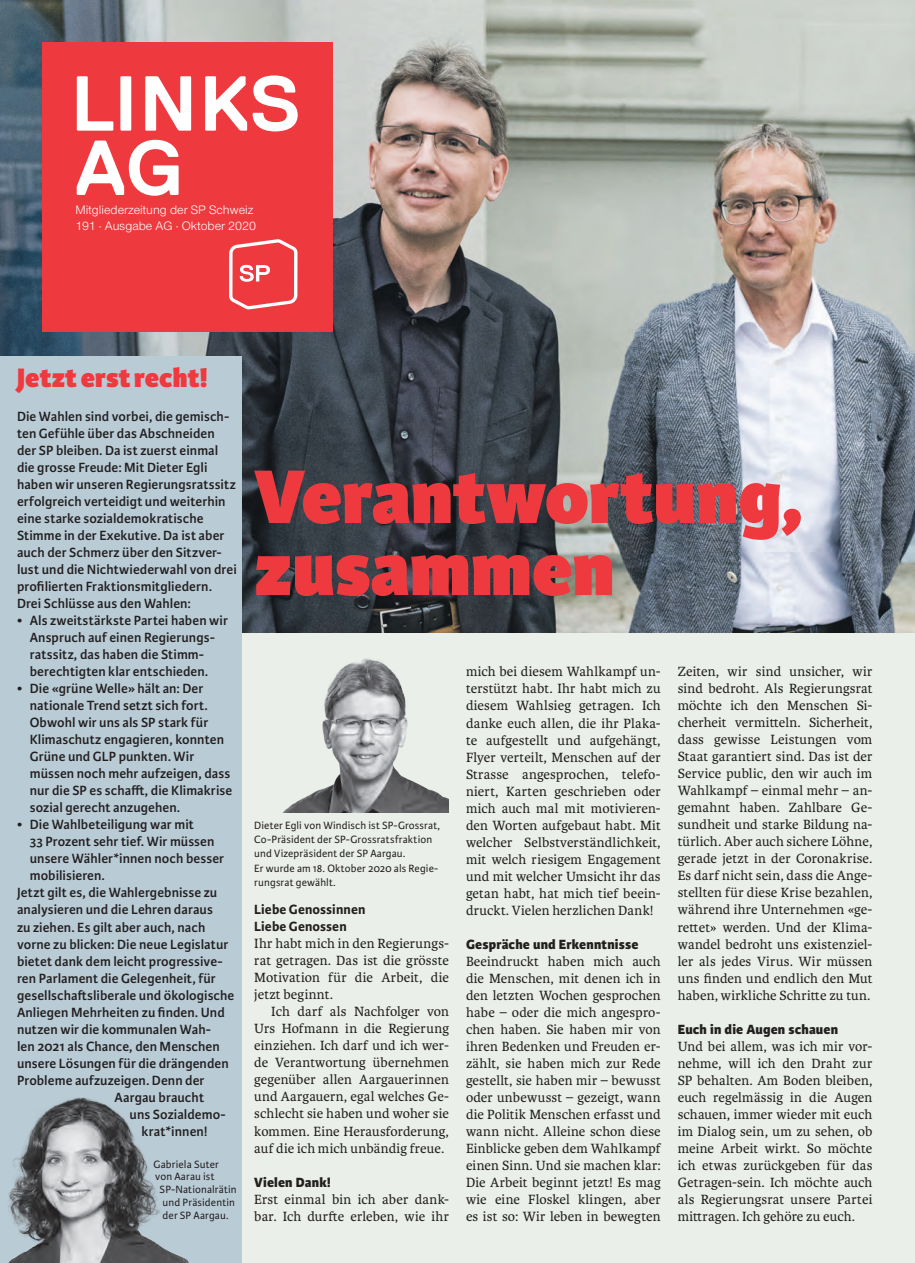
<style>
.page{position:relative;width:915px;height:1263px;background:#fff}
.page>*{position:absolute;margin:0;border:0;box-sizing:border-box;transform-origin:0 0}
.t1{font:800 81px/72px "Karmina Sans";color:#ee3a3e}
.t2{font:700 77.7px "Replica";color:#fff}
.t3{font:800 28.5px "Karmina Sans";color:#ee3a3e}
.t4{font:14.25px/17px "Karmina";letter-spacing:.01em;color:#231f20;text-align:justify}
.t5{font:600 14.25px/17px "Karmina Sans";letter-spacing:.005em;color:#231f20}
.t6{font:800 14.25px "Karmina Sans";letter-spacing:.01em;color:#231f20}
.t7{font:700 14.25px/17px "Karmina Sans";letter-spacing:.005em;color:#231f20}
.t8{font:12.75px/15.3px "Nimbus San Nov";color:#fff}
.t9{font:11.25px/14.2px "Karmina Sans";letter-spacing:.01em;color:#231f20}
</style>
<div class="page">
<div style="left:0;top:0;width:914px;height:1263px;background:#eaf0e9"></div>
<img style="left:0;top:0;width:914px;height:632px">
<img style="left:283px;top:658px;width:166px;height:154px">
<div style="left:43px;top:43px;width:289px;height:289px;background:#ee3a3e"></div>
<svg style="left:77px;top:76px;width:36px;height:55px"></svg>
<svg style="left:120px;top:76px;width:11px;height:55px"></svg>
<svg style="left:145px;top:76px;width:46px;height:55px"></svg>
<svg style="left:205px;top:75px;width:92px;height:56px"></svg>
<svg style="left:229px;top:239px;width:68px;height:70px"></svg>
<div style="left:0;top:356px;width:241px;height:907px;background:#b9ccd6"></div>
<img style="left:8px;top:1097px;width:181px;height:166px">
<h2 class="t2" style="left:75px;top:125px;width:110px">AG</h2>
<p class="t8" style="left:76px;top:202px;width:182px">Mitgliederzeitung der SP Schweiz<br>191 · Ausgabe AG · Oktober 2020</p>
<h3 class="t3" style="left:17px;top:361px;width:192px">Jetzt erst recht!</h3>
<p class="t5" style="left:17px;top:408px;width:221px">Die Wahlen sind vorbei, die gemisch&shy;ten Gefühle über das Abschneiden der SP bleiben. Da ist zuerst einmal die grosse Freude: Mit Dieter Egli haben wir unseren Regierungsratssitz erfolgreich verteidigt und weiterhin eine starke sozialdemokratische Stimme in der Exekutive. Da ist aber auch der Schmerz über den Sitzver&shy;lust und die Nichtwiederwahl von drei profilierten Fraktionsmitgliedern.<br>Drei Schlüsse aus den Wahlen:</p>
<p class="t5" style="left:30px;top:612px;width:200px;text-indent:-13px">• Als zweitstärkste Partei haben wir Anspruch auf einen Regierungs&shy;ratssitz, das haben die Stimm&shy;berechtigten klar entschieden.</p>
<p class="t5" style="left:30px;top:680px;width:204px;text-indent:-13px">• Die «grüne Welle» hält an: Der nationale Trend setzt sich fort.<br>Obwohl wir uns als SP stark für<br>Klimaschutz engagieren, konnten<br>Grüne und GLP punkten. Wir müssen noch mehr aufzeigen, dass nur die SP es schafft, die Klimakrise sozial gerecht anzugehen.</p>
<p class="t5" style="left:17px;top:816px;width:178px">• Die Wahlbeteiligung war mit</p>
<p class="t5" style="left:30px;top:833px;width:186px">33 Prozent sehr tief. Wir müssen</p>
<p class="t5" style="left:30px;top:850px;width:196px">unsere Wähler*innen noch besser</p>
<p class="t5" style="left:30px;top:867px;width:77px">mobilisieren.</p>
<p class="t5" style="left:17px;top:884px;width:202px">Jetzt gilt es, die Wahlergebnisse zu</p>
<p class="t5" style="left:17px;top:901px;width:197px">analysieren und die Lehren daraus</p>
<p class="t5" style="left:17px;top:918px;width:190px">zu ziehen. Es gilt aber auch, nach</p>
<p class="t5" style="left:17px;top:936px;width:213px">vorne zu blicken: Die neue Legislatur</p>
<p class="t5" style="left:17px;top:953px;width:207px">bietet dank dem leicht progressive-</p>
<p class="t5" style="left:17px;top:970px;width:200px">ren Parlament die Gelegenheit, für</p>
<p class="t5" style="left:17px;top:987px;width:219px">gesellschaftsliberale und ökologische</p>
<p class="t5" style="left:17px;top:1004px;width:209px">Anliegen Mehrheiten zu finden. Und</p>
<p class="t5" style="left:17px;top:1021px;width:195px">nutzen wir die kommunalen Wah-</p>
<p class="t5" style="left:17px;top:1038px;width:204px">len 2021 als Chance, den Menschen</p>
<p class="t5" style="left:17px;top:1055px;width:213px">unsere Lösungen für die drängenden</p>
<p class="t5" style="left:17px;top:1072px;width:189px">Probleme aufzuzeigen. Denn der</p>
<p class="t5" style="left:115px;top:1089px;width:91px">Aargau braucht</p>
<p class="t5" style="left:130px;top:1106px;width:98px">uns Sozialdemo-</p>
<p class="t5" style="left:142px;top:1123px;width:68px">krat*innen!</p>
<p class="t9" style="left:154px;top:1157px;width:67px">Gabriela Suter</p>
<p class="t9" style="left:155px;top:1170px;width:61px">von Aarau ist</p>
<p class="t9" style="left:160px;top:1182px;width:79px">SP-Nationalrätin</p>
<p class="t9" style="left:163px;top:1195px;width:74px">und Präsidentin</p>
<p class="t9" style="left:163px;top:1208px;width:67px">der SP Aargau.</p>
<h1 class="t1" style="left:254px;top:464px;width:550px">Verantwortung, zusammen</h1>
<p class="t9" style="left:254px;top:818px;width:187px">Dieter Egli von Windisch ist SP-Grossrat, Co-Präsident der SP-Grossratsfraktion und Vizepräsident der SP Aargau.<br>Er wurde am 18. Oktober 2020 als Regie&shy;rungsrat gewählt.</p>
<p class="t7" style="left:254px;top:901px;width:113px">Liebe Genossinnen<br>Liebe Genossen</p>
<p class="t4" style="left:254px;top:935px;width:196px">Ihr habt mich in den Regierungs&shy;rat getragen. Das ist die grösste Motivation für die Arbeit, die jetzt beginnt.</p>
<p class="t4" style="left:254px;top:1003px;width:196px;text-indent:17px">Ich darf als Nachfolger von Urs Hofmann in die Regierung einziehen. Ich darf und ich wer&shy;de Verantwortung übernehmen gegenüber allen Aargauerinnen und Aargauern, egal welches Ge&shy;schlecht sie haben und woher sie kommen. Eine Herausforderung, auf die ich mich unbändig freue.</p>
<p class="t6" style="left:254px;top:1173px;width:78px">Vielen Dank!</p>
<p class="t4" style="left:254px;top:1191px;width:196px">Erst einmal bin ich aber dank&shy;bar. Ich durfte erleben, wie ihr</p>
<p class="t4" style="left:466px;top:663px;width:196px">mich bei diesem Wahlkampf un&shy;terstützt habt. Ihr habt mich zu diesem Wahlsieg getragen. Ich danke euch allen, die ihr Plaka&shy;te aufgestellt und aufgehängt, Flyer verteilt, Menschen auf der Strasse angesprochen, telefo&shy;niert, Karten geschrieben oder mich auch mal mit motivieren&shy;den Worten aufgebaut habt. Mit welcher Selbstverständlichkeit, mit welch riesigem Engagement und mit welcher Umsicht ihr das getan habt, hat mich tief beein&shy;druckt. Vielen herzlichen Dank!</p>
<p class="t6" style="left:466px;top:936px;width:174px">Gespräche und Erkenntnisse</p>
<p class="t4" style="left:466px;top:953px;width:196px">Beeindruckt haben mich auch die Menschen, mit denen ich in den letzten Wochen gesprochen habe – oder die mich angespro&shy;chen haben. Sie haben mir von ihren Bedenken und Freuden er&shy;zählt, sie haben mich zur Rede gestellt, sie haben mir – bewusst oder unbewusst – gezeigt, wann die Politik Menschen erfasst und wann nicht. Alleine schon diese Einblicke geben dem Wahlkampf einen Sinn. Und sie machen klar:<br>Die Arbeit beginnt jetzt! Es mag wie eine Floskel klingen, aber es ist so: Wir leben in bewegten</p>
<p class="t4" style="left:677px;top:663px;width:196px">Zeiten, wir sind unsicher, wir sind bedroht. Als Regierungsrat möchte ich den Menschen Si&shy;cherheit vermitteln. Sicherheit, dass gewisse Leistungen vom Staat garantiert sind. Das ist der Service public, den wir auch im Wahlkampf – einmal mehr – an&shy;gemahnt haben. Zahlbare Ge&shy;sundheit und starke Bildung na&shy;türlich. Aber auch sichere Löhne, gerade jetzt in der Coronakrise.<br>Es darf nicht sein, dass die Ange&shy;stellten für diese Krise bezahlen, während ihre Unternehmen «ge&shy;rettet» werden. Und der Klima&shy;wandel bedroht uns existenziel&shy;ler als jedes Virus. Wir müssen uns finden und endlich den Mut haben, wirkliche Schritte zu tun.</p>
<p class="t6" style="left:677px;top:1020px;width:162px">Euch in die Augen schauen</p>
<p class="t4" style="left:677px;top:1038px;width:196px">Und bei allem, was ich mir vor&shy;nehme, will ich den Draht zur SP behalten. Am Boden bleiben, euch regelmässig in die Augen schauen, immer wieder mit euch im Dialog sein, um zu sehen, ob meine Arbeit wirkt. So möchte ich etwas zurückgeben für das Getragen-sein. Ich möchte auch als Regierungsrat unsere Partei mittragen. Ich gehöre zu euch.</p>
</div>
